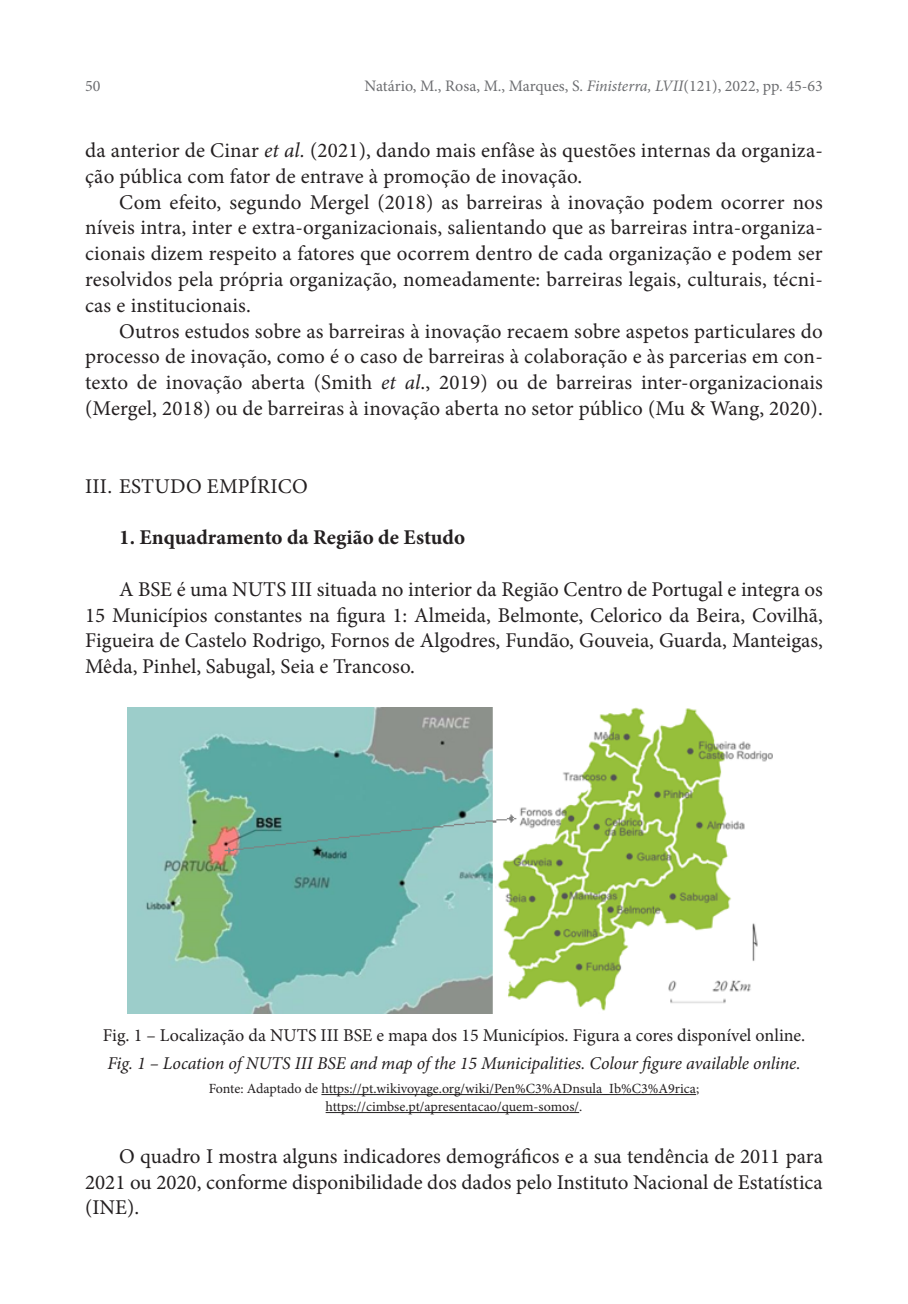
<style>
.page{position:relative;width:908px;height:1304px;background:#fff}
.page>*{position:absolute;margin:0;border:0;box-sizing:border-box;transform-origin:0 0}
.t1{font:21px/25.8px "Minion Pro";letter-spacing:.01em;color:#231f20;text-align:justify}
.t2{font:700 21px "Minion Pro";color:#231f20}
.t3{font:italic 18px "Minion Pro";letter-spacing:-.01em;color:#231f20}
.t4{font:18px "Minion Pro";color:#231f20}
.t5{font:16px "Minion Pro";color:#6c6d70}
.t6{font:14px/18px "Minion Pro";color:#231f20;text-align:center}
.s1{font-style:italic}
</style>
<div class="page">
<hr style="left:321px;top:1094px;width:374px;height:1px;background:#231f20">
<hr style="left:325px;top:1112px;width:254px;height:1px;background:#231f20">
<img style="left:128px;top:707px;width:645px;height:306px">
<p class="t5" style="left:85px;top:75px;width:17px">50</p>
<p class="t5" style="left:364px;top:75px;width:459px">Natário, M., Rosa, M., Marques, S. <span class="s1">Finisterra, LVII</span>(121), 2022, pp. 45-63</p>
<p class="t1" style="left:85px;top:137px;width:739px">da anterior de Cinar <span class="s1">et al.</span> (2021), dando mais enfâse às questões internas da organiza&shy;ção pública com fator de entrave à promoção de inovação.</p>
<p class="t1" style="left:85px;top:189px;width:739px;text-indent:34px">Com efeito, segundo Mergel (2018) as barreiras à inovação podem ocorrer nos níveis intra, inter e extra-organizacionais, salientando que as barreiras intra-organiza&shy;cionais dizem respeito a fatores que ocorrem dentro de cada organização e podem ser resolvidos pela própria organização, nomeadamente: barreiras legais, culturais, técni&shy;cas e institucionais.</p>
<p class="t1" style="left:85px;top:318px;width:739px;text-indent:34px">Outros estudos sobre as barreiras à inovação recaem sobre aspetos particulares do processo de inovação, como é o caso de barreiras à colaboração e às parcerias em con&shy;texto de inovação aberta (Smith <span class="s1">et al</span>., 2019) ou de barreiras inter-organizacionais (Mergel, 2018) ou de barreiras à inovação aberta no setor público (Mu &amp; Wang, 2020).</p>
<p class="t1" style="left:85px;top:473px;width:224px">III. ESTUDO EMPÍRICO</p>
<p class="t2" style="left:119px;top:523px;width:347px">1. Enquadramento da Região de Estudo</p>
<p class="t1" style="left:85px;top:576px;width:739px;text-indent:34px">A BSE é uma NUTS III situada no interior da Região Centro de Portugal e integra os 15 Municípios constantes na figura 1: Almeida, Belmonte, Celorico da Beira, Covilhã, Figueira de Castelo Rodrigo, Fornos de Algodres, Fundão, Gouveia, Guarda, Manteigas, Mêda, Pinhel, Sabugal, Seia e Trancoso.</p>
<p class="t4" style="left:103px;top:1023px;width:703px">Fig. 1 – Localização da NUTS III BSE e mapa dos 15 Municípios. Figura a cores disponível online.</p>
<p class="t3" style="left:107px;top:1051px;width:694px">Fig. 1 – Location of NUTS III BSE and map of the 15 Municipalities. Colour figure available online.</p>
<p class="t6" style="left:209px;top:1080px;width:491px">Fonte: Adaptado de https://pt.wikivoyage.org/wiki/Pen%C3%ADnsula_Ib%C3%A9rica; https://cimbse.pt/apresentacao/quem-somos/.</p>
<p class="t1" style="left:85px;top:1143px;width:739px;text-indent:34px">O quadro I mostra alguns indicadores demográficos e a sua tendência de 2011 para 2021 ou 2020, conforme disponibilidade dos dados pelo Instituto Nacional de Estatística (INE).</p>
</div>
